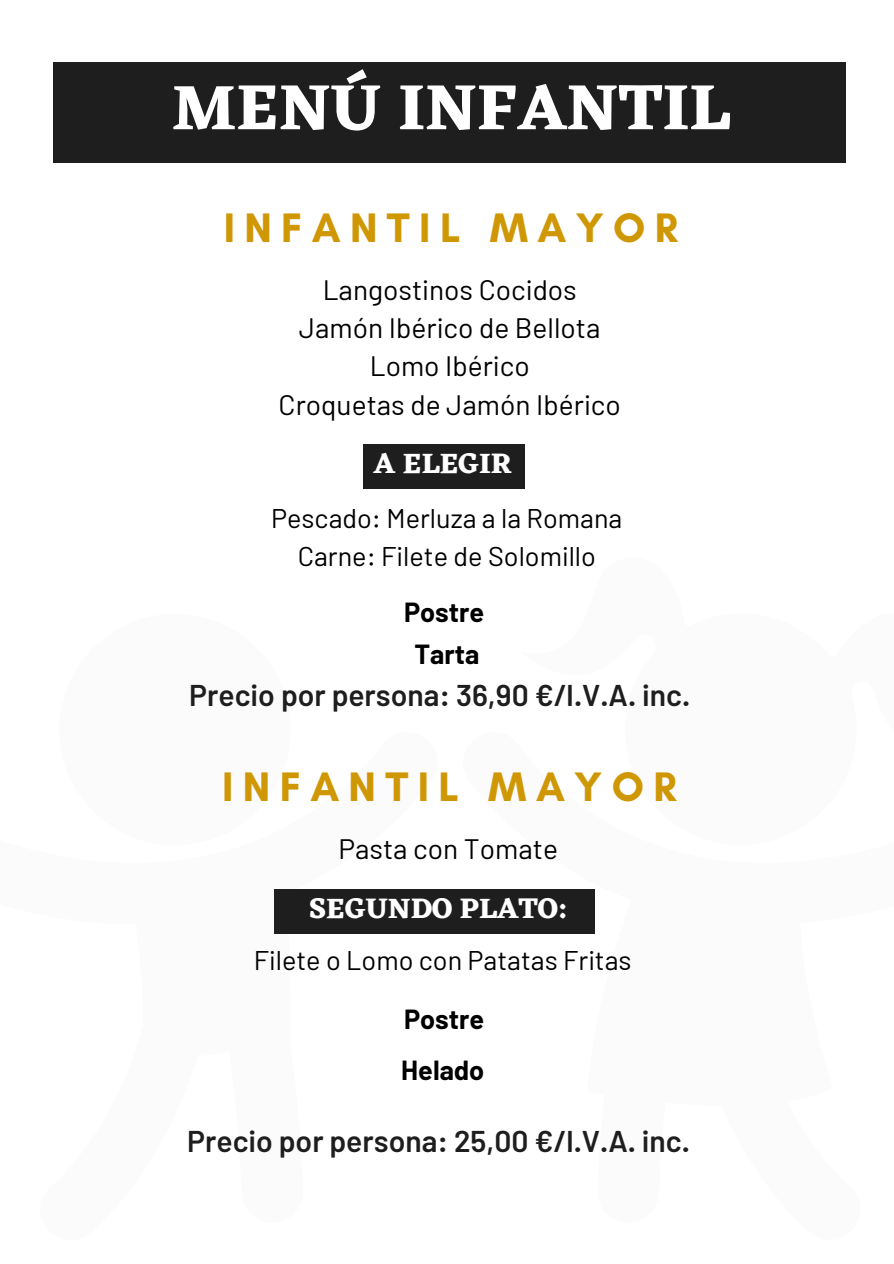
<style>
.page{position:relative;width:894px;height:1264px;background:#fff}
.page>*{position:absolute;margin:0;border:0;box-sizing:border-box;transform-origin:0 0}
.t1{font:700 66px "Eczar";color:#fff}
.t2{font:700 42px "Glacial Indifference";letter-spacing:.225em;color:#d09705}
.t3{font:600 30px "Barlow";color:#1e1e1e}
.t4{font:700 29.1px "Eczar";color:#fff}
.t5{font:28.05px "Barlow";color:#000}
.t6{font:27px "Barlow";color:#000}
.t7{font:700 27px "Barlow";color:#000}
</style>
<div class="page">
<div style="left:53px;top:62px;width:792px;height:101px;background:#1e1e1e"></div>
<div style="left:362px;top:444px;width:162px;height:44px;background:#1e1e1e"></div>
<div style="left:274px;top:889px;width:321px;height:45px;background:#1e1e1e"></div>
<h2 class="t1" style="left:171px;top:68px;width:560px">MENÚ INFANTIL</h2>
<p class="t2" style="left:224px;top:202px;width:455px">INFANTIL MAYOR</p>
<p class="t5" style="left:322px;top:272px;width:255px">Langostinos Cocidos</p>
<p class="t5" style="left:299px;top:310px;width:303px">Jamón Ibérico de Bellota</p>
<h3 class="t5" style="left:369px;top:348px;width:161px">Lomo Ibérico</h3>
<p class="t5" style="left:278px;top:386px;width:343px">Croquetas de Jamón Ibérico</p>
<h1 class="t4" style="left:374px;top:446px;width:139px">A ELEGIR</h1>
<p class="t6" style="left:271px;top:501px;width:352px">Pescado: Merluza a la Romana</p>
<p class="t6" style="left:297px;top:538px;width:300px">Carne: Filete de Solomillo</p>
<h4 class="t7" style="left:404px;top:595px;width:82px">Postre</h4>
<h4 class="t7" style="left:414px;top:637px;width:66px">Tarta</h4>
<p class="t3" style="left:189px;top:676px;width:502px">Precio por persona: 36,90 €/I.V.A. inc.</p>
<p class="t2" style="left:222px;top:761px;width:455px">INFANTIL MAYOR</p>
<h2 class="t5" style="left:338px;top:831px;width:221px">Pasta con Tomate</h2>
<h4 class="t4" style="left:309px;top:891px;width:261px">SEGUNDO PLATO:</h4>
<h4 class="t6" style="left:254px;top:943px;width:379px">Filete o Lomo con Patatas Fritas</h4>
<p class="t7" style="left:404px;top:1002px;width:82px">Postre</p>
<h4 class="t7" style="left:401px;top:1052px;width:84px">Helado</h4>
<h3 class="t3" style="left:187px;top:1122px;width:504px">Precio por persona: 25,00 €/I.V.A. inc.</h3>
</div>
